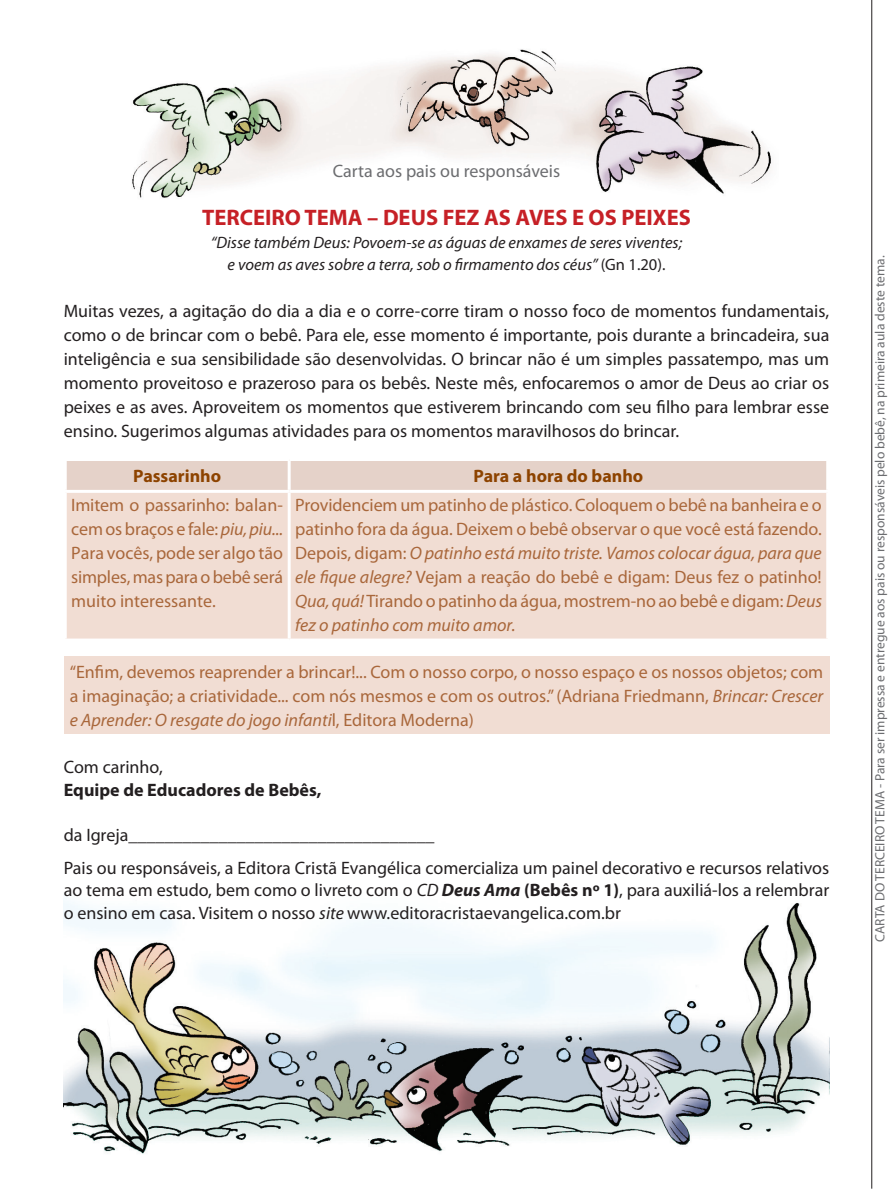
<style>
.page{position:relative;width:893px;height:1191px;background:#fff}
.page>*{position:absolute;margin:0;border:0;box-sizing:border-box;transform-origin:0 0}
.t1{font:700 22.5px "Myriad Pro";color:#c62026}
.t2{font:18px/24px "Myriad Pro";color:#231f20}
.t3{font:18px/24px "Myriad Pro";color:#a9673b;text-align:justify}
.t4{font:18px "Myriad Pro";color:#6c6d70}
.t5{font:700 18px "Myriad Pro";color:#8d4300}
.t6{font:700 18px "Myriad Pro";color:#231f20}
.t7{font:italic 16.5px/22.5px "Myriad Pro";color:#231f20;text-align:center}
.t8{font:13.5px "Myriad Pro";color:#6c6d70}
.s1{font-style:normal}
.s2{font-style:italic}
.s3{font-weight:700;font-style:italic}
.s4{font-weight:700}
</style>
<div class="page">
<img style="left:64px;top:901px;width:765px;height:253px">
<img style="left:132px;top:49px;width:640px;height:149px">
<hr style="left:871px;top:0;width:1px;height:1188px;background:#231f20">
<div style="left:67px;top:461px;width:759px;height:29px;background:#e5d2c9"></div>
<div style="left:67px;top:493px;width:759px;height:145px;background:#f1ddd3"></div>
<hr style="left:288px;top:461px;width:3px;height:29px;background:#fff">
<hr style="left:288px;top:493px;width:3px;height:145px;background:#fff">
<div style="left:64px;top:656px;width:765px;height:78px;background:#f1ddd3"></div>
<p class="t4" style="left:333px;top:160px;width:229px">Carta aos pais ou responsáveis</p>
<p class="t1" style="left:202px;top:203px;width:490px">TERCEIRO TEMA – DEUS FEZ AS AVES E OS PEIXES</p>
<p class="t7" style="left:211px;top:231px;width:473px">“Disse também Deus: Povoem-se as águas de enxames de seres viventes; e voem as aves sobre a terra, sob o firmamento dos céus” <span class="s1">(Gn 1.20).</span></p>
<p class="t2" style="left:64px;top:299px;width:767px;text-align:justify">Muitas vezes, a agitação do dia a dia e o corre-corre tiram o nosso foco de momentos fundamentais, como o de brincar com o bebê. Para ele, esse momento é importante, pois durante a brincadeira, sua inteligência e sua sensibilidade são desenvolvidas. O brincar não é um simples passatempo, mas um momento proveitoso e prazeroso para os bebês. Neste mês, enfocaremos o amor de Deus ao criar os peixes e as aves. Aproveitem os momentos que estiverem brincando com seu filho para lembrar esse ensino. Sugerimos algumas atividades para os momentos maravilhosos do brincar.</p>
<p class="t5" style="left:133px;top:464px;width:90px">Passarinho</p>
<p class="t5" style="left:474px;top:464px;width:171px">Para a hora do banho</p>
<p class="t3" style="left:71px;top:492px;width:213px">Imitem o passarinho: balan&shy;cem os braços e fale: <span class="s2">piu, piu...<br></span>Para vocês, pode ser algo tão simples, mas para o bebê será muito interessante.</p>
<p class="t3" style="left:295px;top:492px;width:528px">Providenciem um patinho de plástico. Coloquem o bebê na banheira e o patinho fora da água. Deixem o bebê observar o que você está fazendo.<br>Depois, digam: <span class="s2">O patinho está muito triste. Vamos colocar água, para que ele fique alegre?</span> Vejam a reação do bebê e digam: Deus fez o patinho!<br><span class="s2">Qua, quá!</span> Tirando o patinho da água, mostrem-no ao bebê e digam: <span class="s2">Deus fez o patinho com muito amor.</span></p>
<p class="t3" style="left:70px;top:660px;width:755px">“Enfim, devemos reaprender a brincar!... Com o nosso corpo, o nosso espaço e os nossos objetos; com a imaginação; a criatividade... com nós mesmos e com os outros.” (Adriana Friedmann, <span class="s2">Brincar: Crescer e Aprender: O resgate do jogo infanti</span>l, Editora Moderna)</p>
<p class="t2" style="left:64px;top:755px;width:101px">Com carinho,</p>
<p class="t6" style="left:64px;top:778px;width:259px">Equipe de Educadores de Bebês,</p>
<p class="t2" style="left:64px;top:818px;width:767px;line-height:33px">da Igreja__________________________________<br>Pais ou responsáveis, a Editora Cristã Evangélica comercializa um painel decorativo e recursos relativos</p>
<p class="t2" style="left:64px;top:878px;width:767px;line-height:22.5px">ao tema em estudo, bem como o livreto com o <span class="s2">CD</span> <span class="s3">Deus Ama</span> <span class="s4">(Bebês nº 1)</span>, para auxiliá-los a relembrar o ensino em casa. Visitem o nosso <span class="s2">site</span> www.editoracristaevangelica.com.br</p>
<p class="t8" style="left:872px;top:941px;width:687px;rotate:-90deg">CARTA DO TERCEIRO TEMA - Para ser impressa e entregue aos pais ou responsáveis pelo bebê, na primeira aula deste tema.</p>
</div>
